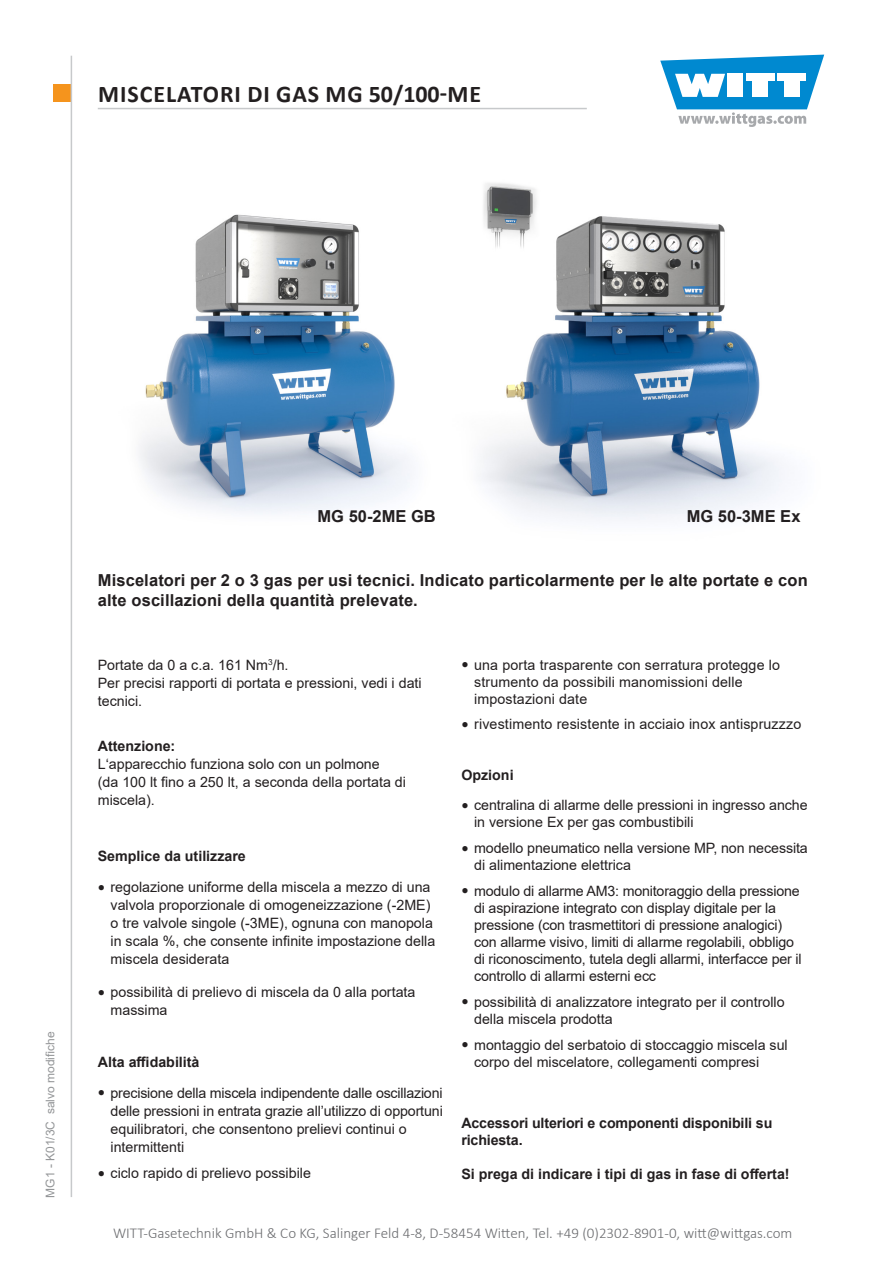
<style>
.page{position:relative;width:893px;height:1263px;background:#fff}
.page>*{position:absolute;margin:0;border:0;box-sizing:border-box;transform-origin:0 0}
.t1{font:700 24px "Calibri";letter-spacing:.04em;color:#231f20}
.Einleitungstext{font:700 16.5px/19.8px "Arial";letter-spacing:.01em;color:#231f20}
.t2{font:300 15px "Calibri";color:#6b6c6f}
.Überschrift{font:14.25px/18px "Arial";color:#231f20}
.Überschrift-2{font:700 14.25px/17.1px "Arial";color:#231f20}
.t3{font:12px "Arial";color:#949698}
.s1{font-weight:700}
.s2{font-family:"Bookman Old Style";font-size:12px}
</style>
<div class="page">
<div style="left:53px;top:85px;width:17px;height:17px;background:#f5941d"></div>
<svg style="left:660px;top:55px;width:164px;height:72px"></svg>
<hr style="left:71px;top:56px;width:1px;height:1141px;background:#c7c9cb">
<hr style="left:98px;top:108px;width:489px;height:1px;background:#c7c9cb">
<img style="left:139px;top:214px;width:271px;height:300px">
<img style="left:480px;top:183px;width:303px;height:337px">
<h1 class="t1" style="left:98px;top:77px;width:384px">MISCELATORI DI GAS MG 50/100-ME</h1>
<p class="t3" style="left:42px;top:1197px;width:168px;rotate:-90deg">MG1 - K01/3C salvo modifiche</p>
<p class="Einleitungstext" style="left:318px;top:507px;width:120px">MG 50-2ME GB</p>
<p class="Einleitungstext" style="left:687px;top:507px;width:115px">MG 50-3ME Ex</p>
<p class="Einleitungstext" style="left:98px;top:571px;width:711px">Miscelatori per 2 o 3 gas per usi tecnici. Indicato particolarmente per le alte portate e con alte oscillazioni della quantità prelevate.</p>
<p class="Überschrift" style="left:98px;top:655px;width:325px">Portate da 0 a c.a. 161 Nm<sup>3</sup>/h.<br>Per precisi rapporti di portata e pressioni, vedi i dati tecnici.</p>
<p class="Überschrift" style="left:98px;top:737px;width:310px"><span class="s1">Attenzione:<br></span>L‘apparecchio funziona solo con un polmone<br>(da 100 lt fino a 250 lt, a seconda della portata di miscela).</p>
<p class="Überschrift-2" style="left:98px;top:848px;width:150px">Semplice da utilizzare</p>
<p class="Überschrift" style="left:111px;top:878px;width:326px;text-indent:-13px"><span class="s2">●</span> regolazione uniforme della miscela a mezzo di una valvola proporzionale di omogeneizzazione (-2ME) o tre valvole singole (-3ME), ognuna con manopola in scala %, che consente infinite impostazione della miscela desiderata</p>
<p class="Überschrift" style="left:111px;top:983px;width:306px;text-indent:-13px"><span class="s2">●</span> possibilità di prelievo di miscela da 0 alla portata massima</p>
<p class="Überschrift-2" style="left:98px;top:1054px;width:103px">Alta affidabilità</p>
<p class="Überschrift" style="left:111px;top:1084px;width:334px;text-indent:-13px"><span class="s2">●</span> precisione della miscela indipendente dalle oscillazioni delle pressioni in entrata grazie all’utilizzo di opportuni equilibratori, che consentono prelievi continui o intermittenti</p>
<p class="Überschrift" style="left:98px;top:1164px;width:215px"><span class="s2">●</span> ciclo rapido di prelievo possibile</p>
<p class="Überschrift" style="left:474px;top:656px;width:307px;line-height:17.1px;text-indent:-13px"><span class="s2">●</span> una porta trasparente con serratura protegge lo strumento da possibili manomissioni delle impostazioni date</p>
<p class="Überschrift" style="left:461px;top:715px;width:341px"><span class="s2">●</span> rivestimento resistente in acciaio inox antispruzzzo</p>
<p class="Überschrift-2" style="left:461px;top:767px;width:54px">Opzioni</p>
<p class="Überschrift" style="left:474px;top:797px;width:335px;line-height:17.1px;text-indent:-13px"><span class="s2">●</span> centralina di allarme delle pressioni in ingresso anche in versione Ex per gas combustibili</p>
<p class="Überschrift" style="left:474px;top:839px;width:335px;line-height:17.1px;text-indent:-13px"><span class="s2">●</span> modello pneumatico nella versione MP, non necessita di alimentazione elettrica</p>
<p class="Überschrift" style="left:474px;top:882px;width:329px;line-height:17.1px;text-indent:-13px"><span class="s2">●</span> modulo di allarme AM3: monitoraggio della pressione di aspirazione integrato con display digitale per la pressione (con trasmettitori di pressione analogici) con allarme visivo, limiti di allarme regolabili, obbligo di riconoscimento, tutela degli allarmi, interfacce per il controllo di allarmi esterni ecc</p>
<p class="Überschrift" style="left:474px;top:993px;width:312px;line-height:17.1px;text-indent:-13px"><span class="s2">●</span> possibilità di analizzatore integrato per il controllo della miscela prodotta</p>
<p class="Überschrift" style="left:474px;top:1036px;width:315px;line-height:17.1px;text-indent:-13px"><span class="s2">●</span> montaggio del serbatoio di stoccaggio miscela sul corpo del miscelatore, collegamenti compresi</p>
<p class="Überschrift-2" style="left:461px;top:1114px;width:312px">Accessori ulteriori e componenti disponibili su richiesta.</p>
<p class="Überschrift-2" style="left:461px;top:1165px;width:330px">Si prega di indicare i tipi di gas in fase di offerta!</p>
<p class="t2" style="left:113px;top:1224px;width:681px">WITT-Gasetechnik GmbH &amp; Co KG, Salinger Feld 4-8, D-58454 Witten, Tel. +49 (0)2302-8901-0, witt@wittgas.com</p>
</div>
